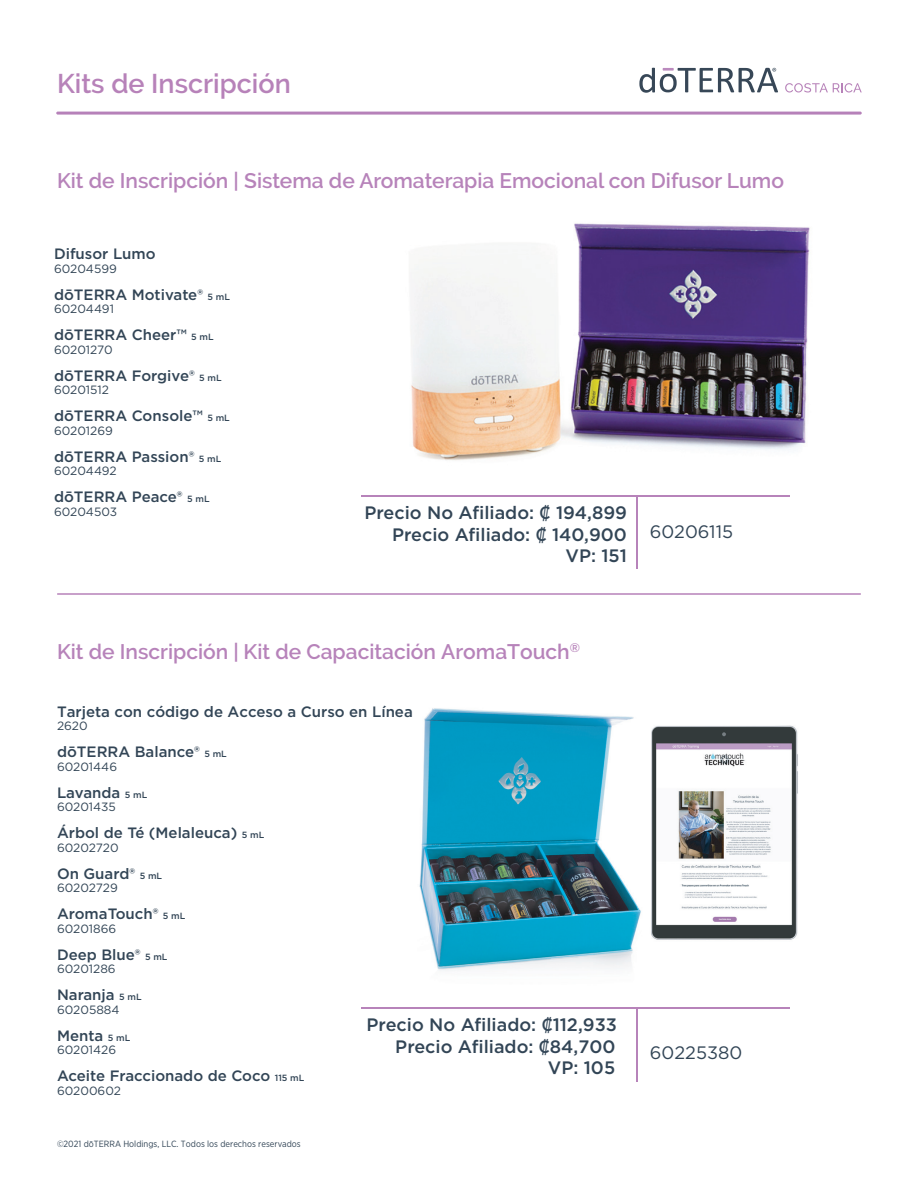
<style>
.page{position:relative;width:918px;height:1188px;background:#fff}
.page>*{position:absolute;margin:0;border:0;box-sizing:border-box;transform-origin:0 0}
.t1{font:600 27px "Raleway";color:#b782b9}
.t2{font:600 21px "Raleway";color:#b783ba}
.t3{font:500 18px/21.6px "Gotham";color:#324556;text-align:right}
.t4{font:18px "Gotham";color:#324556}
.t5{font:500 15px "Gotham";color:#324556}
.t6{font:12px "Gotham";color:#324556}
.t7{font:9px "Gotham Narrow";color:#324556}
.s1{font-size:9px}
</style>
<div class="page">
<img style="left:361px;top:223px;width:449px;height:284px">
<hr style="left:637px;top:1009px;width:1px;height:72px;background:#b783ba">
<hr style="left:362px;top:1007px;width:428px;height:2px;background:#b783ba">
<hr style="left:57px;top:593px;width:804px;height:2px;background:#b681b9">
<hr style="left:637px;top:497px;width:1px;height:72px;background:#b783ba">
<hr style="left:362px;top:495px;width:428px;height:2px;background:#b783ba">
<hr style="left:56px;top:112px;width:806px;height:3px;background:#b681b9;border-radius:2px">
<svg style="left:639px;top:68px;width:139px;height:25px"></svg>
<svg style="left:785px;top:83px;width:77px;height:10px"></svg>
<img style="left:419px;top:708px;width:379px;height:263px">
<h1 class="t1" style="left:57px;top:68px;width:235px">Kits de Inscripción</h1>
<h2 class="t2" style="left:57px;top:169px;width:728px">Kit de Inscripción | Sistema de Aromaterapia Emocional con Difusor Lumo</h2>
<p class="t5" style="left:54px;top:244px;width:103px">Difusor Lumo</p>
<p class="t6" style="left:54px;top:262px;width:64px">60204599</p>
<p class="t5" style="left:54px;top:284px;width:177px">dōTERRA Motivate® <span class="s1">5 mL</span></p>
<p class="t6" style="left:54px;top:302px;width:62px">60204491</p>
<p class="t5" style="left:54px;top:325px;width:161px">dōTERRA Cheer™ <span class="s1">5 mL</span></p>
<p class="t6" style="left:54px;top:343px;width:60px">60201270</p>
<p class="t5" style="left:54px;top:365px;width:169px">dōTERRA Forgive® <span class="s1">5 mL</span></p>
<p class="t6" style="left:54px;top:383px;width:57px">60201512</p>
<p class="t5" style="left:54px;top:406px;width:177px">dōTERRA Console™ <span class="s1">5 mL</span></p>
<p class="t6" style="left:54px;top:424px;width:60px">60201269</p>
<p class="t5" style="left:54px;top:446px;width:169px">dōTERRA Passion® <span class="s1">5 mL</span></p>
<p class="t6" style="left:54px;top:464px;width:64px">60204492</p>
<p class="t5" style="left:54px;top:487px;width:157px">dōTERRA Peace® <span class="s1">5 mL</span></p>
<p class="t6" style="left:54px;top:505px;width:65px">60204503</p>
<p class="t3" style="left:364px;top:502px;width:264px">Precio No Afiliado: ₡ 194,899<br>Precio Afiliado: ₡ 140,900<br>VP: 151</p>
<p class="t4" style="left:650px;top:522px;width:85px">60206115</p>
<h2 class="t2" style="left:57px;top:639px;width:525px">Kit de Inscripción | Kit de Capacitación AromaTouch<sup>®</sup></h2>
<p class="t5" style="left:57px;top:701px;width:357px">Tarjeta con código de Acceso a Curso en Línea</p>
<p class="t6" style="left:57px;top:719px;width:32px">2620</p>
<p class="t5" style="left:57px;top:742px;width:171px">dōTERRA Balance® <span class="s1">5 mL</span></p>
<p class="t6" style="left:57px;top:760px;width:62px">60201446</p>
<p class="t5" style="left:57px;top:782px;width:92px">Lavanda <span class="s1">5 mL</span></p>
<p class="t6" style="left:57px;top:800px;width:60px">60201435</p>
<p class="t5" style="left:57px;top:823px;width:209px">Árbol de Té (Melaleuca) <span class="s1">5 mL</span></p>
<p class="t6" style="left:57px;top:841px;width:63px">60202720</p>
<p class="t5" style="left:57px;top:863px;width:107px">On Guard® <span class="s1">5 mL</span></p>
<p class="t6" style="left:57px;top:881px;width:62px">60202729</p>
<p class="t5" style="left:57px;top:904px;width:130px">AromaTouch® <span class="s1">5 mL</span></p>
<p class="t6" style="left:57px;top:922px;width:61px">60201866</p>
<p class="t5" style="left:57px;top:944px;width:112px">Deep Blue® <span class="s1">5 mL</span></p>
<p class="t6" style="left:57px;top:962px;width:60px">60201286</p>
<p class="t5" style="left:57px;top:985px;width:86px">Naranja <span class="s1">5 mL</span></p>
<p class="t6" style="left:57px;top:1003px;width:64px">60205884</p>
<p class="t5" style="left:57px;top:1025px;width:75px">Menta <span class="s1">5 mL</span></p>
<p class="t6" style="left:57px;top:1043px;width:61px">60201426</p>
<p class="t5" style="left:57px;top:1066px;width:249px">Aceite Fraccionado de Coco <span class="s1">115 mL</span></p>
<p class="t6" style="left:57px;top:1084px;width:65px">60200602</p>
<p class="t3" style="left:367px;top:1014px;width:252px">Precio No Afiliado: ₡112,933<br>Precio Afiliado: ₡84,700<br>VP: 105</p>
<p class="t7" style="left:57px;top:1138px;width:245px">©2021 dōTERRA Holdings, LLC. Todos los derechos reservados</p>
<p class="t4" style="left:650px;top:1043px;width:94px">60225380</p>
</div>
